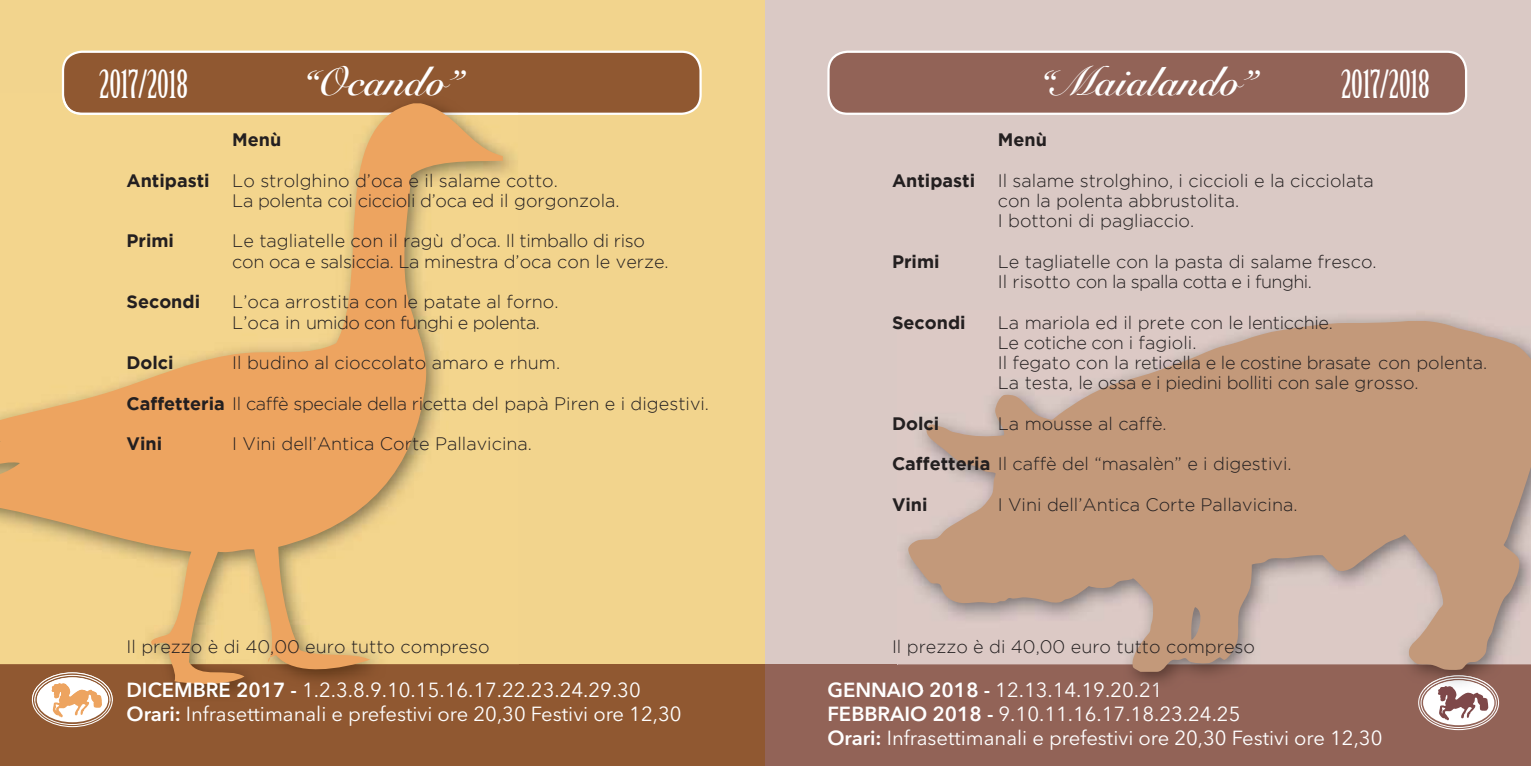
<style>
.page{position:relative;width:1531px;height:766px;background:#fff}
.page>*{position:absolute;margin:0;border:0;box-sizing:border-box;transform-origin:0 0}
.t1{font:700 40.5px "Snell Roundhand";color:#fff}
.t2{font:38.25px "Birch Std";color:#fff}
.t3{font:20.25px/24.3px "Avenir Next LT Pro";color:#fff}
.t4{font:600 20.25px "Avenir Next LT Pro";color:#fff}
.t5{font:300 18px/20.2px "Gotham";color:#231f20}
.t6{font:300 18px/20.2px "Gotham";letter-spacing:-.02em;color:#231f20}
.t7{font:700 18px "Gotham";color:#231f20}
.s1{font-weight:700}
.s2{font-weight:600}
.s3{font-weight:400}
.s4{font-weight:400;color:#f8f8f9}
</style>
<div class="page">
<div style="left:0;top:0;width:765px;height:765px;background:#f2d48d"></div>
<div style="left:0;top:664px;width:765px;height:101px;background:#905831"></div>
<svg style="left:62px;top:51px;width:640px;height:64px;background:#97623d"></svg>
<svg style="left:32px;top:701px;width:81px;height:26px"></svg>
<div style="left:765px;top:0;width:766px;height:765px;background:#dac9c5"></div>
<div style="left:765px;top:664px;width:766px;height:101px;background:#926357"></div>
<div style="left:828px;top:52px;width:638px;height:62px;background:#926357;border-radius:19px"></div>
<div style="left:827px;top:51px;width:640px;height:64px;border:2px solid #fff;border-radius:19px"></div>
<svg style="left:1418px;top:689px;width:81px;height:41px"></svg>
<img style="left:31px;top:664px;width:487px;height:37px">
<div style="left:62px;top:93px;width:456px;height:22px;background:#905831"></div>
<img style="left:308px;top:93px;width:158px;height:2px">
<img style="left:32px;top:685px;width:81px;height:16px">
<img style="left:34px;top:685px;width:76px;height:16px">
<img style="left:37px;top:685px;width:71px;height:16px">
<img style="left:51px;top:685px;width:51px;height:16px">
<img style="left:100px;top:93px;width:87px;height:5px">
<svg style="left:0;top:103px;width:503px;height:582px"></svg>
<img style="left:898px;top:314px;width:585px;height:368px">
<img style="left:898px;top:681px;width:264px;height:2px">
<img style="left:1423px;top:675px;width:71px;height:14px">
<img style="left:1426px;top:677px;width:64px;height:12px">
<img style="left:1430px;top:680px;width:57px;height:9px">
<img style="left:1439px;top:686px;width:15px;height:3px">
<svg style="left:908px;top:321px;width:623px;height:350px;fill:#c3997a"></svg>
<h1 class="t1" style="left:302px;top:57px;width:161px">“Ocando”</h1>
<h1 class="t1" style="left:1039px;top:57px;width:218px">“Maialando”</h1>
<h2 class="t2" style="left:99px;top:70px;width:90px">2017/2018</h2>
<h2 class="t2" style="left:1341px;top:70px;width:90px">2017/2018</h2>
<p class="t7" style="left:232px;top:133px;width:51px">Menù</p>
<p class="t7" style="left:126px;top:173px;width:85px">Antipasti</p>
<p class="t5" style="left:232px;top:171px;width:389px">Lo strolghino d’oca e il salame cotto.<br>La polenta coi ciccioli d’oca ed il gorgonzola.</p>
<p class="t7" style="left:126px;top:234px;width:49px">Primi</p>
<p class="t6" style="left:232px;top:232px;width:438px">Le tagliatelle con il ragù d’oca. Il timballo di riso con oca e salsiccia. La minestra d’oca con le verze.</p>
<p class="t7" style="left:126px;top:295px;width:75px">Secondi</p>
<p class="t5" style="left:232px;top:293px;width:328px">L’oca arrostita con le patate al forno.<br>L’oca in umido con funghi e polenta.</p>
<p class="t7" style="left:126px;top:356px;width:49px">Dolci</p>
<p class="t5" style="left:232px;top:354px;width:329px">Il budino al cioccolato amaro e rhum.</p>
<p class="t6" style="left:126px;top:394px;width:584px"><span class="s1">Caffetteria</span> Il caffè speciale della ricetta del papà Piren e i digestivi.</p>
<p class="t7" style="left:126px;top:437px;width:37px">Vini</p>
<p class="t5" style="left:232px;top:435px;width:301px">I Vini dell’Antica Corte Pallavicina.</p>
<p class="t7" style="left:998px;top:133px;width:51px">Menù</p>
<p class="t7" style="left:892px;top:173px;width:85px">Antipasti</p>
<p class="t5" style="left:998px;top:171px;width:378px">Il salame strolghino, i ciccioli e la cicciolata con la polenta abbrustolita.<br>I bottoni di pagliaccio.</p>
<p class="t7" style="left:892px;top:254px;width:49px">Primi</p>
<p class="t5" style="left:998px;top:252px;width:380px">Le tagliatelle con la pasta di salame fresco.<br>Il risotto con la spalla cotta e i funghi.</p>
<p class="t7" style="left:892px;top:315px;width:75px">Secondi</p>
<p class="t6" style="left:998px;top:313px;width:491px">La mariola ed il prete con le lenticchie.<br>Le cotiche con i fagioli.<br>Il fegato con la reticella e le costine brasate con polenta.<br>La testa, le ossa e i piedini bolliti con sale grosso.</p>
<p class="t7" style="left:892px;top:416px;width:49px">Dolci</p>
<p class="t5" style="left:998px;top:414px;width:170px">La mousse al caffè.</p>
<p class="t5" style="left:892px;top:455px;width:401px"><span class="s1">Caffetteria</span> Il caffè del “masalèn” e i digestivi.</p>
<p class="t7" style="left:892px;top:497px;width:37px">Vini</p>
<p class="t5" style="left:998px;top:495px;width:301px">I Vini dell’Antica Corte Pallavicina.</p>
<p class="t5" style="left:126px;top:637px;width:364px">Il prezzo è di 40,00 euro tutto compreso</p>
<p class="t3" style="left:126px;top:679px;width:556px"><span class="s2">DICEMBRE 2017 -</span> 1.2.3.8.9.10.15.16.17.22.23.24.29.30<br><span class="s2">Orari:</span> Infrasettimanali e prefestivi ore 20,30 Festivi ore 12,30</p>
<p class="t5" style="left:892px;top:637px;width:364px">Il prezzo è di 40,00 euro tutto compreso</p>
<p class="t4" style="left:827px;top:681px;width:337px">GENNAIO 2018 <span class="s3">12 13 14 19 20</span> <span class="s4">21</span></p>
<p class="t3" style="left:827px;top:679px;width:556px;text-indent:156px"><span class="s2">-</span> .....<br><span class="s2">FEBBRAIO 2018 -</span> 9.10.11.16.17.18.23.24.25<br><span class="s2">Orari:</span> Infrasettimanali e prefestivi ore 20,30 Festivi ore 12,30</p>
</div>
